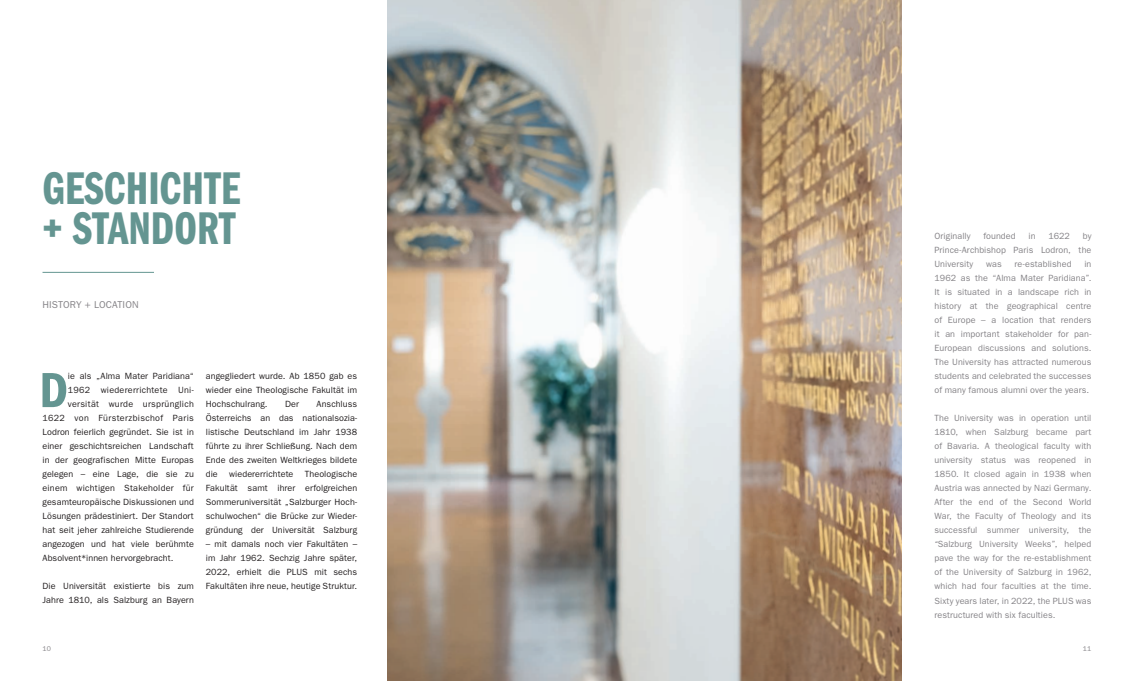
<style>
.page{position:relative;width:1134px;height:681px;background:#fff}
.page>*{position:absolute;margin:0;border:0;box-sizing:border-box;transform-origin:0 0}
.t1{font:600 condensed 51px "Franklin Gothic";color:#649591}
.t2{font:47.4px/39.5px "Franklin Gothic Demi Cmpr";color:#649591}
.t3{font:10px "Franklin Gothic";letter-spacing:.01em;color:#858387}
.t4{font:9px/14px "Franklin Gothic";letter-spacing:.01em;color:#231f20;text-align:justify}
.t5{font:9px/14px "Franklin Gothic";letter-spacing:.01em;color:#858387;text-align:justify}
.t6{font:9px "Franklin Gothic";letter-spacing:.03em;color:#231f20}
.t7{font:9px "Franklin Gothic";letter-spacing:.035em;color:#231f20}
.t8{font:7px "Franklin Gothic";color:#858387}
.s1{font-style:italic}
</style>
<div class="page">
<img style="left:388px;top:0;width:514px;height:680px">
<hr style="left:43px;top:272px;width:111px;height:1px;background:#649591">
<h2 class="t2" style="left:43px;top:170px;width:199px">GESCHICHTE + STANDORT</h2>
<p class="t3" style="left:43px;top:299px;width:98px">HISTORY + LOCATION</p>
<h1 class="t1" style="left:39px;top:361px;width:30px">D</h1>
<p class="t4" style="left:68px;top:369px;width:127px">ie als „Alma Mater Paridiana“</p>
<p class="t6" style="left:68px;top:384px;width:127px">1962 wiedererrichtete Uni-</p>
<p class="t6" style="left:68px;top:398px;width:127px">versität wurde ursprünglich</p>
<p class="t7" style="left:43px;top:412px;width:153px">1622 von Fürsterzbischof Paris</p>
<p class="t4" style="left:43px;top:425px;width:153px">Lodron feierlich gegründet. Sie ist in</p>
<p class="t4" style="left:43px;top:439px;width:153px">einer geschichtsreichen Landschaft</p>
<p class="t4" style="left:43px;top:453px;width:153px">in der geografischen Mitte Europas</p>
<p class="t4" style="left:43px;top:467px;width:153px">gelegen – eine Lage, die sie zu</p>
<p class="t6" style="left:43px;top:482px;width:153px">einem wichtigen Stakeholder für</p>
<p class="t4" style="left:43px;top:495px;width:153px">gesamteuropäische Diskussionen und</p>
<p class="t4" style="left:43px;top:509px;width:153px">Lösungen prädestiniert. Der Standort</p>
<p class="t4" style="left:43px;top:523px;width:153px">hat seit jeher zahlreiche Studierende</p>
<p class="t4" style="left:43px;top:537px;width:153px">angezogen und hat viele berühmte</p>
<p class="t4" style="left:43px;top:551px;width:132px">Absolvent*innen hervorgebracht.</p>
<p class="t4" style="left:43px;top:579px;width:153px">Die Universität existierte bis zum<br>Jahre 1810, als Salzburg an Bayern</p>
<p class="t4" style="left:206px;top:369px;width:153px">angegliedert wurde. Ab 1850 gab es wieder eine Theologische Fakultät im Hochschulrang.</p>
<p class="t4" style="left:206px;top:397px;width:153px;text-indent:111px">Anschluss Österreichs an das nationalsozia&shy;listische Deutschland im Jahr 1938 führte zu ihrer Schließung. Nach dem Ende des zweiten Weltkrieges bildete die</p>
<p class="t4" style="left:285px;top:397px;width:15px">Der</p>
<p class="t4" style="left:206px;top:467px;width:153px;text-indent:99px">Theologische Fakultät samt ihrer erfolgreichen Sommeruniversität „Salzburger Hoch&shy;schulwochen“ die Brücke zur Wieder&shy;gründung der Universität Salzburg</p>
<p class="t4" style="left:206px;top:537px;width:153px">– mit damals noch vier Fakultäten – im Jahr 1962. Sechzig Jahre später, 2022, erhielt die PLUS mit sechs Fakultäten ihre neue, heutige Struktur.</p>
<p class="t4" style="left:229px;top:467px;width:66px">wiedererrichtete</p>
<p class="t5" style="left:934px;top:229px;width:38px">Originally</p>
<p class="t5" style="left:983px;top:229px;width:34px">founded</p>
<p class="t5" style="left:1028px;top:229px;width:9px">in</p>
<p class="t5" style="left:1048px;top:229px;width:23px">1622</p>
<p class="t5" style="left:934px;top:229px;width:158px;text-indent:148px">by Prince-Archbishop Paris Lodron, the University</p>
<p class="t5" style="left:934px;top:257px;width:158px;text-indent:150px">in 1962 as the “Alma Mater Paridiana”.<br>It is situated in a landscape rich in history at the geographical centre of Europe – a location that renders it an important stakeholder for pan-European discussions and solutions.<br>The University has attracted numerous students and celebrated the successes of many famous alumni over the years.</p>
<p class="t5" style="left:934px;top:411px;width:158px">The University was in operation until 1810, when Salzburg became part of Bavaria. A theological faculty with university status was reopened in 1850. It closed again in 1938 when Austria was annected by Nazi Germany.<br>After the end of the Second World War, the Faculty of Theology and its successful summer university, the <span class="s1">“</span>Salzburg University Weeks”, helped pave the way for the re-establishment of the University of Salzburg in 1962, which had four faculties at the time.<br>Sixty years later, in 2022, the PLUS was restructured with six faculties.</p>
<p class="t5" style="left:986px;top:257px;width:17px">was</p>
<p class="t5" style="left:1014px;top:257px;width:59px">re-established</p>
<p class="t8" style="left:43px;top:644px;width:10px">10</p>
<p class="t8" style="left:1083px;top:644px;width:10px">11</p>
</div>
